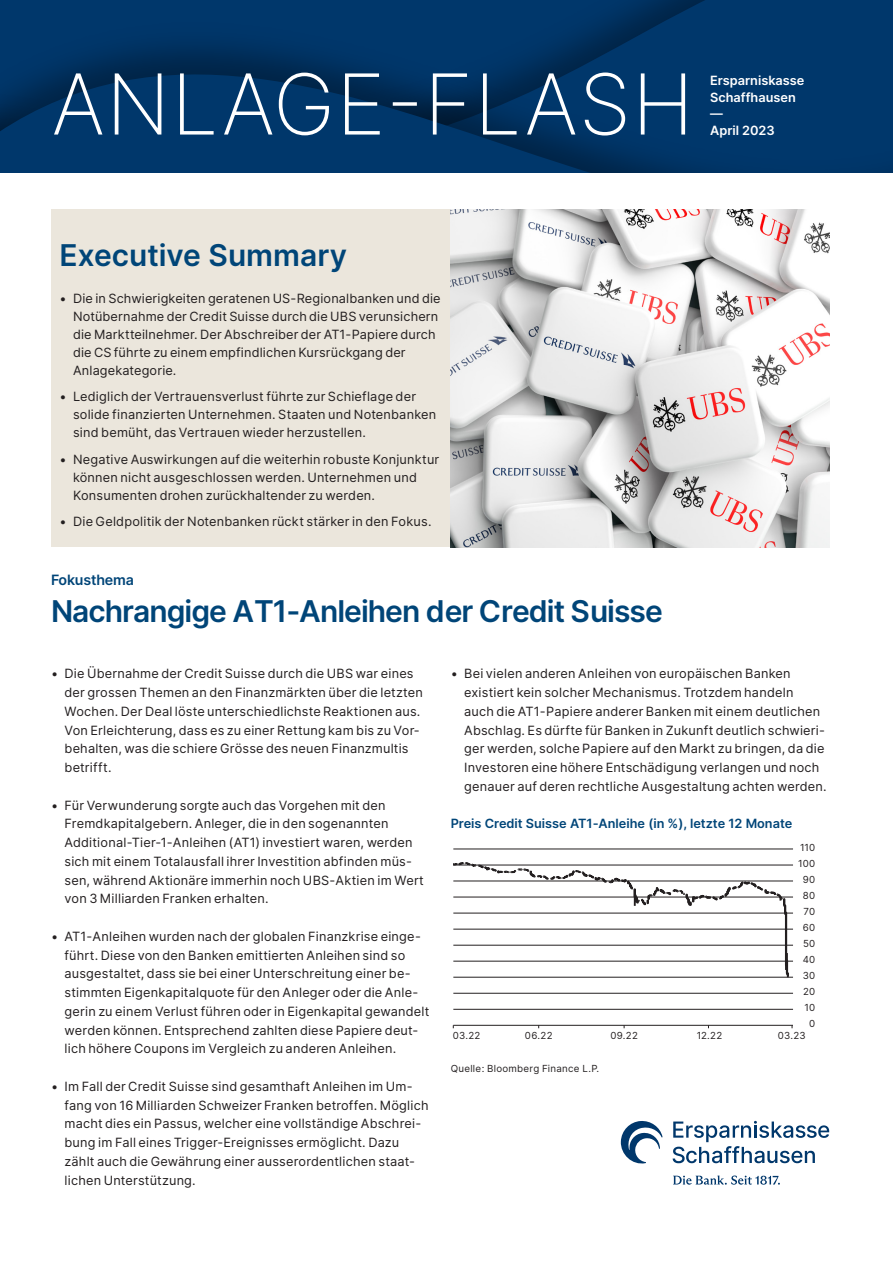
<style>
.page{position:relative;width:893px;height:1263px;background:#fff}
.page>*{position:absolute;margin:0;border:0;box-sizing:border-box;transform-origin:0 0}
.cli-notizen-cast-bol{font:600 30px "Inter";letter-spacing:-.035em;color:#004578}
.cli-titelinhalt-cast{font:600 30px "Inter";color:#004578}
.cli-notizen-cast-bol-2{font:600 14.25px "Inter";letter-spacing:-.015em;color:#004578}
.t1{font:12.75px/18.8px "Inter";letter-spacing:.015em;color:#231f20}
.cli-notizen-cast-bol-3{font:600 12.75px "Inter";color:#004578}
.EKSH-notizen-cast-bo{font:600 12.75px "Inter";color:#fff}
.t2{font:9.75px "Inter";letter-spacing:.025em;color:#231f20}
</style>
<div class="page">
<div style="left:51px;top:210px;width:400px;height:337px;background:#ebe6dc"></div>
<img style="left:451px;top:210px;width:378px;height:337px">
<hr style="left:453px;top:849px;width:340px;height:1px;background:#231f20">
<hr style="left:453px;top:865px;width:340px;height:1px;background:#231f20">
<hr style="left:453px;top:881px;width:340px;height:1px;background:#231f20">
<hr style="left:453px;top:897px;width:340px;height:1px;background:#231f20">
<hr style="left:453px;top:913px;width:340px;height:1px;background:#231f20">
<hr style="left:453px;top:929px;width:340px;height:1px;background:#231f20">
<hr style="left:453px;top:945px;width:340px;height:1px;background:#231f20">
<hr style="left:453px;top:961px;width:340px;height:1px;background:#231f20">
<hr style="left:453px;top:977px;width:340px;height:1px;background:#231f20">
<hr style="left:453px;top:993px;width:340px;height:1px;background:#231f20">
<hr style="left:453px;top:1009px;width:340px;height:1px;background:#231f20">
<hr style="left:453px;top:1025px;width:340px;height:1px;background:#231f20">
<svg style="left:453px;top:849px;width:337px;height:129px"></svg>
<svg style="left:0;top:0;width:893px;height:172px;background:#003467"></svg>
<svg style="left:673px;top:1121px;width:156px;height:42px"></svg>
<svg style="left:673px;top:1175px;width:107px;height:10px"></svg>
<svg style="left:621px;top:1121px;width:42px;height:43px"></svg>
<svg style="left:54px;top:73px;width:631px;height:63px;background:#255079"></svg>
<p class="cli-titelinhalt-cast" style="left:60px;top:233px;width:289px">Executive Summary</p>
<p class="t1" style="left:73px;top:289px;width:369px;line-height:18px;text-indent:-14px">• Die in Schwierigkeiten geratenen US-Regionalbanken und die Notübernahme der Credit Suisse durch die UBS verunsichern die Marktteilnehmer. Der Abschreiber der AT1-Papiere durch die CS führte zu einem empfindlichen Kursrückgang der Anlagekategorie.</p>
<p class="t1" style="left:73px;top:388px;width:365px;line-height:18px;text-indent:-14px">• Lediglich der Vertrauensverlust führte zur Schieflage der solide finanzierten Unternehmen. Staaten und Notenbanken sind bemüht, das Vertrauen wieder herzustellen.</p>
<p class="t1" style="left:73px;top:450px;width:368px;line-height:18px;text-indent:-14px">• Negative Auswirkungen auf die weiterhin robuste Konjunktur können nicht ausgeschlossen werden. Unternehmen und<br>Konsumenten drohen zurückhaltender zu werden.</p>
<p class="t1" style="left:60px;top:512px;width:373px">• Die Geldpolitik der Notenbanken rückt stärker in den Fokus.</p>
<p class="cli-notizen-cast-bol-2" style="left:51px;top:569px;width:84px">Fokusthema</p>
<p class="cli-notizen-cast-bol" style="left:51px;top:589px;width:613px">Nachrangige AT1-Anleihen der Credit Suisse</p>
<p class="EKSH-notizen-cast-bo" style="left:710px;top:71px;width:96px">Ersparniskasse</p>
<p class="EKSH-notizen-cast-bo" style="left:710px;top:87px;width:87px">Schaffhausen</p>
<p class="EKSH-notizen-cast-bo" style="left:710px;top:104px;width:14px">—</p>
<p class="EKSH-notizen-cast-bo" style="left:710px;top:120px;width:66px">April 2023</p>
<p class="t1" style="left:65px;top:664px;width:360px;text-indent:-14px">• Die Übernahme der Credit Suisse durch die UBS war eines der grossen Themen an den Finanzmärkten über die letzten Wochen. Der Deal löste unterschiedlichste Reaktionen aus.<br>Von Erleichterung, dass es zu einer Rettung kam bis zu Vor&shy;behalten, was die schiere Grösse des neuen Finanzmultis betrifft.</p>
<p class="t1" style="left:65px;top:795px;width:361px;text-indent:-14px">• Für Verwunderung sorgte auch das Vorgehen mit den Fremdkapitalgebern. Anleger, die in den sogenannten Additional-Tier-1-Anleihen (AT1) investiert waren, werden sich mit einem Totalausfall ihrer Investition abfinden müs&shy;sen, während Aktionäre immerhin noch UBS-Aktien im Wert von 3 Milliarden Franken erhalten.</p>
<p class="t1" style="left:65px;top:926px;width:366px;text-indent:-14px">• AT1-Anleihen wurden nach der globalen Finanzkrise einge&shy;führt. Diese von den Banken emittierten Anleihen sind so ausgestaltet, dass sie bei einer Unterschreitung einer be&shy;stimmten Eigenkapitalquote für den Anleger oder die Anle&shy;gerin zu einem Verlust führen oder in Eigenkapital gewandelt werden können. Entsprechend zahlten diese Papiere deut&shy;lich höhere Coupons im Vergleich zu anderen Anleihen.</p>
<p class="t1" style="left:65px;top:1076px;width:366px;text-indent:-14px">• Im Fall der Credit Suisse sind gesamthaft Anleihen im Um&shy;fang von 16 Milliarden Schweizer Franken betroffen. Möglich macht dies ein Passus, welcher eine vollständige Abschrei&shy;bung im Fall eines Trigger-Ereignisses ermöglicht. Dazu zählt auch die Gewährung einer ausserordentlichen staat&shy;lichen Unterstützung.</p>
<p class="t1" style="left:464px;top:664px;width:364px;text-indent:-14px">• Bei vielen anderen Anleihen von europäischen Banken existiert kein solcher Mechanismus. Trotzdem handeln<br>auch die AT1-Papiere anderer Banken mit einem deutlichen Abschlag. Es -dürfte für Banken in Zukunft deutlich schwieri&shy;ger werden, solche Papiere auf den Markt zu bringen, da die Investoren eine höhere Entschädigung verlangen und noch genauer auf deren rechtliche Ausgestaltung achten werden.</p>
<p class="cli-notizen-cast-bol-3" style="left:451px;top:814px;width:343px">Preis Credit Suisse AT1-Anleihe (in %), letzte 12 Monate</p>
<p class="t2" style="left:800px;top:840px;width:17px">110</p>
<p class="t2" style="left:798px;top:856px;width:19px">100</p>
<p class="t2" style="left:803px;top:872px;width:14px">90</p>
<p class="t2" style="left:803px;top:888px;width:14px">80</p>
<p class="t2" style="left:804px;top:904px;width:13px">70</p>
<p class="t2" style="left:803px;top:920px;width:14px">60</p>
<p class="t2" style="left:803px;top:936px;width:14px">50</p>
<p class="t2" style="left:803px;top:952px;width:14px">40</p>
<p class="t2" style="left:803px;top:968px;width:14px">30</p>
<p class="t2" style="left:803px;top:984px;width:14px">20</p>
<p class="t2" style="left:804px;top:1000px;width:12px">10</p>
<p class="t2" style="left:809px;top:1016px;width:8px">0</p>
<p class="t2" style="left:453px;top:1028px;width:29px">03.22</p>
<p class="t2" style="left:525px;top:1028px;width:29px">06.22</p>
<p class="t2" style="left:610px;top:1028px;width:29px">09.22</p>
<p class="t2" style="left:697px;top:1028px;width:27px">12.22</p>
<p class="t2" style="left:778px;top:1028px;width:29px">03.23</p>
<p class="t2" style="left:451px;top:1061px;width:150px">Quelle: Bloomberg Finance L.P.</p>
</div>
